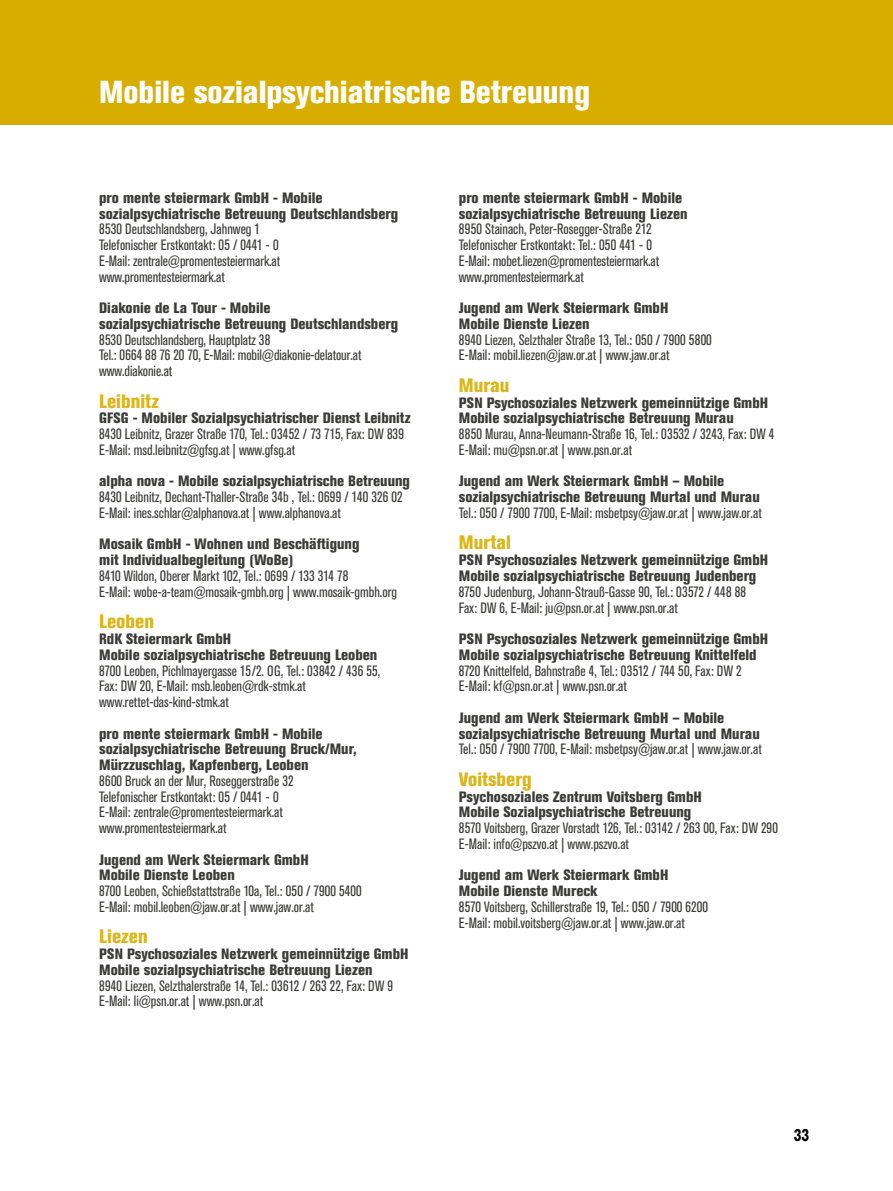
<style>
.page{position:relative;width:893px;height:1191px;background:#fff}
.page>*{position:absolute;margin:0;border:0;box-sizing:border-box;transform-origin:0 0}
.t1{font:800 condensed 31.5px "Akzidenz Grotesk Pro";color:#fff}
.t2{font:800 condensed 19.25px "Akzidenz Grotesk Pro";color:#dcb619}
.t3{font:700 17.5px "Akzidenz Grotesk Pro";color:#000;scale:.8 1}
.t4{font:condensed 14.88px/15.8px "Akzidenz Grotesk Pro";color:#3c3c3b}
.t5{font:800 condensed 14.88px/15.8px "Akzidenz Grotesk Pro";color:#3c3c3b}
</style>
<div class="page">
<div style="left:0;top:0;width:893px;height:124px;background:#d7ae00"></div>
<h1 class="t1" style="left:99px;top:72px;width:492px">Mobile sozialpsychiatrische Betreuung</h1>
<p class="t5" style="left:99px;top:189px;width:301px">pro mente steiermark GmbH - Mobile sozialpsychiatrische Betreuung Deutschlandsberg</p>
<p class="t4" style="left:99px;top:221px;width:182px">8530 Deutschlandsberg, Jahnweg 1<br>Telefonischer Erstkontakt: 05 / 0441 - 0<br>E-Mail: zentrale@promentesteiermark.at www.promentesteiermark.at</p>
<p class="t5" style="left:99px;top:300px;width:301px">Diakonie de La Tour - Mobile<br>sozialpsychiatrische Betreuung Deutschlandsberg</p>
<p class="t4" style="left:99px;top:331px;width:264px">8530 Deutschlandsberg, Hauptplatz 38<br>Tel.: 0664 88 76 20 70, E-Mail: mobil@diakonie-delatour.at www.diakonie.at</p>
<p class="t2" style="left:99px;top:388px;width:61px">Leibnitz</p>
<p class="t5" style="left:99px;top:410px;width:313px">GFSG - Mobiler Sozialpsychiatrischer Dienst Leibnitz</p>
<p class="t4" style="left:99px;top:426px;width:306px">8430 Leibnitz, Grazer Straße 170, Tel.: 03452 / 73 715, Fax: DW 839<br>E-Mail: msd.leibnitz@gfsg.at | www.gfsg.at</p>
<p class="t5" style="left:99px;top:473px;width:312px">alpha nova - Mobile sozialpsychiatrische Betreuung</p>
<p class="t4" style="left:99px;top:489px;width:305px">8430 Leibnitz, Dechant-Thaller-Straße 34b , Tel.: 0699 / 140 326 02<br>E-Mail: ines.schlar@alphanova.at | www.alphanova.at</p>
<p class="t5" style="left:99px;top:536px;width:262px">Mosaik GmbH - Wohnen und Beschäftigung mit Individualbegleitung (WoBe)</p>
<p class="t4" style="left:99px;top:567px;width:299px">8410 Wildon, Oberer Markt 102, Tel.: 0699 / 133 314 78<br>E-Mail: wobe-a-team@mosaik-gmbh.org | www.mosaik-gmbh.org</p>
<p class="t2" style="left:99px;top:609px;width:56px">Leoben</p>
<p class="t5" style="left:99px;top:630px;width:280px">RdK Steiermark GmbH<br>Mobile sozialpsychiatrische Betreuung Leoben</p>
<p class="t4" style="left:99px;top:662px;width:283px">8700 Leoben, Pichlmayergasse 15/2. OG, Tel.: 03842 / 436 55,<br>Fax: DW 20, E-Mail: msb.leoben@rdk-stmk.at www.rettet-das-kind-stmk.at</p>
<p class="t5" style="left:99px;top:725px;width:259px">pro mente steiermark GmbH - Mobile sozialpsychiatrische Betreuung Bruck/Mur,<br>Mürzzuschlag, Kapfenberg, Leoben</p>
<p class="t4" style="left:99px;top:772px;width:196px">8600 Bruck an der Mur, Roseggerstraße 32<br>Telefonischer Erstkontakt: 05 / 0441 - 0<br>E-Mail: zentrale@promentesteiermark.at www.promentesteiermark.at</p>
<p class="t5" style="left:99px;top:851px;width:211px">Jugend am Werk Steiermark GmbH<br>Mobile Dienste Leoben</p>
<p class="t4" style="left:99px;top:882px;width:264px">8700 Leoben, Schießstattstraße 10a, Tel.: 050 / 7900 5400<br>E-Mail: mobil.leoben@jaw.or.at | www.jaw.or.at</p>
<p class="t2" style="left:99px;top:924px;width:50px">Liezen</p>
<p class="t5" style="left:99px;top:945px;width:311px">PSN Psychosoziales Netzwerk gemeinnützige GmbH<br>Mobile sozialpsychiatrische Betreuung Liezen</p>
<p class="t4" style="left:99px;top:977px;width:295px">8940 Liezen, Selzthalerstraße 14, Tel.: 03612 / 263 22, Fax: DW 9<br>E-Mail: li@psn.or.at | www.psn.or.at</p>
<p class="t5" style="left:459px;top:189px;width:230px">pro mente steiermark GmbH - Mobile sozialpsychiatrische Betreuung Liezen</p>
<p class="t4" style="left:459px;top:221px;width:202px">8950 Stainach, Peter-Rosegger-Straße 212<br>Telefonischer Erstkontakt: Tel.: 050 441 - 0<br>E-Mail: mobet.liezen@promentesteiermark.at www.promentesteiermark.at</p>
<p class="t5" style="left:459px;top:300px;width:211px">Jugend am Werk Steiermark GmbH<br>Mobile Dienste Liezen</p>
<p class="t4" style="left:459px;top:331px;width:254px">8940 Liezen, Selzthaler Straße 13, Tel.: 050 / 7900 5800<br>E-Mail: mobil.liezen@jaw.or.at | www.jaw.or.at</p>
<p class="t2" style="left:459px;top:373px;width:52px">Murau</p>
<p class="t5" style="left:459px;top:394px;width:311px">PSN Psychosoziales Netzwerk gemeinnützige GmbH<br>Mobile sozialpsychiatrische Betreuung Murau</p>
<p class="t4" style="left:459px;top:426px;width:317px">8850 Murau, Anna-Neumann-Straße 16, Tel.: 03532 / 3243, Fax: DW 4<br>E-Mail: mu@psn.or.at | www.psn.or.at</p>
<p class="t5" style="left:459px;top:473px;width:302px">Jugend am Werk Steiermark GmbH – Mobile sozialpsychiatrische Betreuung Murtal und Murau</p>
<p class="t4" style="left:459px;top:504px;width:304px">Tel.: 050 / 7900 7700, E-Mail: msbetpsy@jaw.or.at | www.jaw.or.at</p>
<p class="t2" style="left:459px;top:530px;width:54px">Murtal</p>
<p class="t5" style="left:459px;top:552px;width:311px">PSN Psychosoziales Netzwerk gemeinnützige GmbH<br>Mobile sozialpsychiatrische Betreuung Judenberg</p>
<p class="t4" style="left:459px;top:583px;width:289px">8750 Judenburg, Johann-Strauß-Gasse 90, Tel.: 03572 / 448 88<br>Fax: DW 6, E-Mail: ju@psn.or.at | www.psn.or.at</p>
<p class="t5" style="left:459px;top:630px;width:311px">PSN Psychosoziales Netzwerk gemeinnützige GmbH<br>Mobile sozialpsychiatrische Betreuung Knittelfeld</p>
<p class="t4" style="left:459px;top:662px;width:284px">8720 Knittelfeld, Bahnstraße 4, Tel.: 03512 / 744 50, Fax: DW 2<br>E-Mail: kf@psn.or.at | www.psn.or.at</p>
<p class="t5" style="left:459px;top:709px;width:302px">Jugend am Werk Steiermark GmbH – Mobile sozialpsychiatrische Betreuung Murtal und Murau</p>
<p class="t4" style="left:459px;top:741px;width:304px">Tel.: 050 / 7900 7700, E-Mail: msbetpsy@jaw.or.at | www.jaw.or.at</p>
<p class="t2" style="left:459px;top:766px;width:74px">Voitsberg</p>
<p class="t5" style="left:459px;top:788px;width:244px">Psychosoziales Zentrum Voitsberg GmbH<br>Mobile Sozialpsychiatrische Betreuung</p>
<p class="t4" style="left:459px;top:819px;width:321px">8570 Voitsberg, Grazer Vorstadt 126, Tel.: 03142 / 263 00, Fax: DW 290<br>E-Mail: info@pszvo.at | www.pszvo.at</p>
<p class="t5" style="left:459px;top:867px;width:211px">Jugend am Werk Steiermark GmbH<br>Mobile Dienste Mureck</p>
<p class="t4" style="left:459px;top:898px;width:251px">8570 Voitsberg, Schillerstraße 19, Tel.: 050 / 7900 6200<br>E-Mail: mobil.voitsberg@jaw.or.at | www.jaw.or.at</p>
<p class="t3" style="left:794px;top:1123px;width:21px">33</p>
</div>
